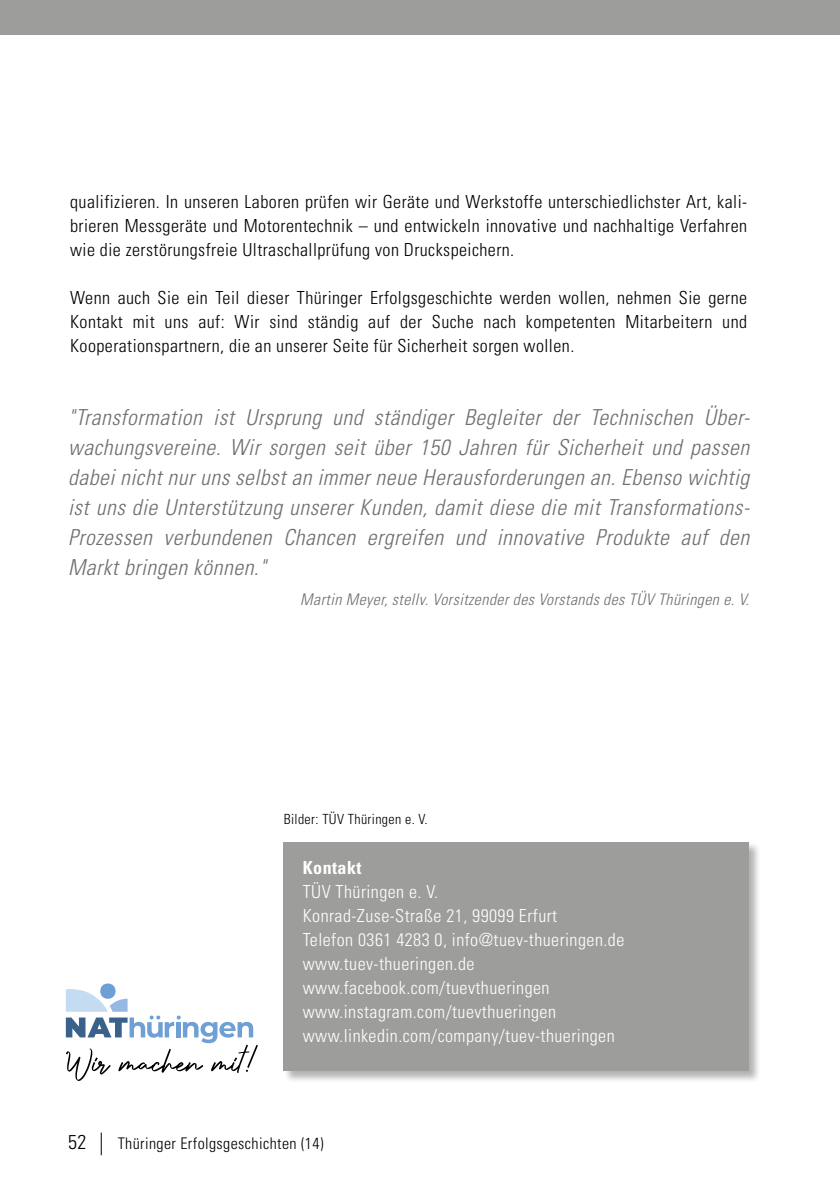
<style>
.page{position:relative;width:840px;height:1191px;background:#fff}
.page>*{position:absolute;margin:0;border:0;box-sizing:border-box;transform-origin:0 0}
.t1{font:italic 300 condensed 22px/30px "Univers";letter-spacing:.025em;color:#706f6f;text-align:justify}
.t2{font:300 condensed 20px "Univers";color:#000}
.t3{font:300 condensed 18px/24px "Univers";letter-spacing:.025em;color:#000;text-align:justify}
.t4{font:300 condensed 18px/24px "Univers";letter-spacing:.025em;color:#fff}
.t5{font:700 condensed 18px "Univers";letter-spacing:.025em;color:#fff}
.t6{font:italic 300 condensed 16px "Univers";letter-spacing:.025em;color:#706f6f}
.t7{font:300 condensed 16px "Univers";letter-spacing:.025em;color:#000}
.t8{font:300 condensed 14px "Univers";letter-spacing:.025em;color:#000}
</style>
<div class="page">
<div style="left:0;top:0;width:839px;height:34px;background:#9d9d9c"></div>
<svg style="left:101px;top:1132px;width:1px;height:23px"></svg>
<div style="left:283px;top:841px;width:477px;height:242px;background:#000;opacity:.3"></div>
<div style="left:283px;top:842px;width:465px;height:229px;background:#9d9d9c"></div>
<svg style="left:66px;top:983px;width:192px;height:98px"></svg>
<p class="t3" style="left:70px;top:189px;width:678px">qualifizieren. In unseren Laboren prüfen wir Geräte und Werkstoffe unterschiedlichster Art, kali&shy;brieren Messgeräte und Motorentechnik – und entwickeln innovative und nachhaltige Verfahren wie die zerstörungsfreie Ultraschallprüfung von Druckspeichern.</p>
<p class="t3" style="left:70px;top:285px;width:678px">Wenn auch Sie ein Teil dieser Thüringer Erfolgsgeschichte werden wollen, nehmen Sie gerne Kontakt mit uns auf: Wir sind ständig auf der Suche nach kompetenten Mitarbeitern und Kooperationspartnern, die an unserer Seite für Sicherheit sorgen wollen.</p>
<p class="t1" style="left:68px;top:402px;width:682px">"Transformation ist Ursprung und ständiger Begleiter der Technischen Über&shy;wachungsvereine. Wir sorgen seit über 150 Jahren für Sicherheit und passen dabei nicht nur uns selbst an immer neue Herausforderungen an. Ebenso wichtig ist uns die Unterstützung unserer Kunden, damit diese die mit Transformations-Prozessen verbundenen Chancen ergreifen und innovative Produkte auf den Markt bringen können."</p>
<p class="t6" style="left:300px;top:590px;width:450px">Martin Meyer, stellv. Vorsitzender des Vorstands des TÜV Thüringen e. V.</p>
<p class="t8" style="left:283px;top:810px;width:145px">Bilder: TÜV Thüringen e. V.</p>
<p class="t5" style="left:302px;top:856px;width:60px">Kontakt</p>
<p class="t4" style="left:302px;top:879px;width:323px">TÜV Thüringen e. V.<br>Konrad-Zuse-Straße 21, 99099 Erfurt<br>Telefon 0361 4283 0, info@tuev-thueringen.de www.tuev-thueringen.de www.facebook.com/tuevthueringen www.instagram.com/tuevthueringen www.linkedin.com/company/tuev-thueringen</p>
<p class="t2" style="left:68px;top:1129px;width:20px">52</p>
<p class="t7" style="left:118px;top:1134px;width:207px">Thüringer Erfolgsgeschichten (14)</p>
</div>
